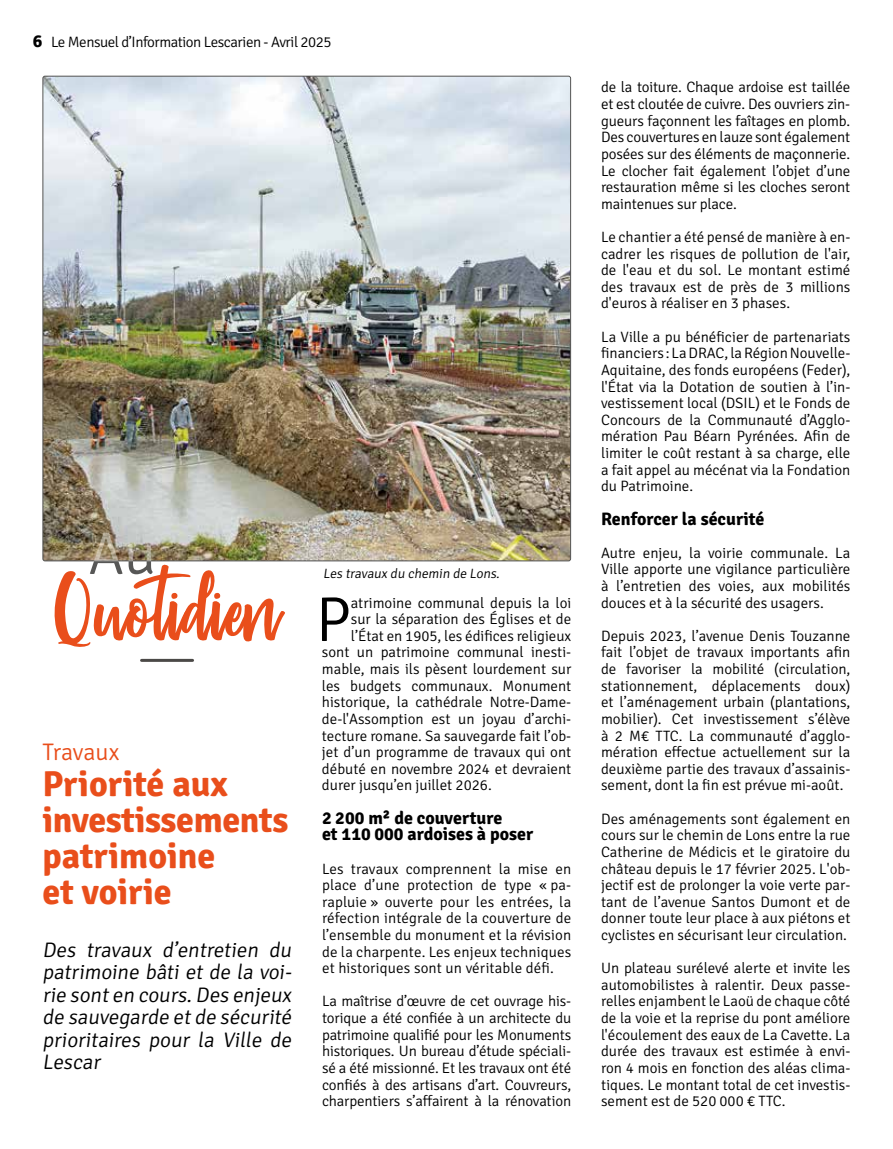
<style>
.page{position:relative;width:893px;height:1149px;background:#fff}
.page>*{position:absolute;margin:0;border:0;box-sizing:border-box;transform-origin:0 0}
.t1{font:75px "Passengers Script";color:#e94e1b}
.t2{font:300 63.15px "Signika";color:#000}
.t3{font:300 60px "Signika";color:#575756}
.t4{font:700 36px/36px "Signika";letter-spacing:-.005em;color:#e94e1b}
.t5{font:300 24px "Signika";letter-spacing:-.005em;color:#e94e1b}
.t6{font:300 21px/22.5px "Signika";color:#000;text-align:justify}
.t7{font:700 18px/16.6px "Signika";color:#000}
.t8{font:300 15px/16.6px "Signika";color:#000;text-align:justify}
.t9{font:300 15px "Signika";letter-spacing:-.03em;color:#000}
.t10{font:300 13.5px "Signika";color:#000}
</style>
<div class="page">
<img style="left:43px;top:76px;width:528px;height:483px">
<hr style="left:142px;top:658px;width:51px;height:3px;background:#4b4947">
<p class="t7" style="left:33px;top:31px;width:11px">6</p>
<p class="t9" style="left:51px;top:31px;width:282px">Le Mensuel d’Information Lescarien - Avril 2025</p>
<h3 class="t3" style="left:88px;top:510px;width:70px">Au</h3>
<h1 class="t1" style="left:55px;top:562px;width:226px">Quotidien</h1>
<h3 class="t5" style="left:43px;top:734px;width:78px">Travaux</h3>
<h3 class="t4" style="left:43px;top:763px;width:247px">Priorité aux investissements patrimoine<br>et voirie</h3>
<h3 class="t6" style="left:43px;top:936px;width:254px">Des travaux d’entretien du patrimoine bâti et de la voi&shy;rie sonten cours.Des enjeux de sauvegarde etde sécurité prioritaires pour la Ville de Lescar</h3>
<p class="t10" style="left:323px;top:563px;width:180px">Les travaux du chemin de Lons.</p>
<h2 class="t2" style="left:316px;top:574px;width:37px">P</h2>
<p class="t8" style="left:351px;top:593px;width:222px">atrimoine communal depuis la loi</p>
<p class="t8" style="left:351px;top:609px;width:222px">sur la séparation des Églises et de</p>
<p class="t8" style="left:351px;top:626px;width:222px">l’État en 1905, les édifices religieux</p>
<p class="t8" style="left:322px;top:643px;width:251px">sont un patrimoine communal inesti-</p>
<p class="t8" style="left:322px;top:659px;width:251px">mable, mais ils pèsent lourdement sur</p>
<p class="t8" style="left:322px;top:676px;width:251px">les budgets communaux. Monument</p>
<p class="t8" style="left:322px;top:692px;width:251px">historique, la cathédrale Notre-Dame-</p>
<p class="t8" style="left:322px;top:709px;width:251px">de-l'Assomption est un joyau d’archi-</p>
<p class="t8" style="left:322px;top:726px;width:251px">tecture romane. Sa sauvegarde fait l’ob-</p>
<p class="t8" style="left:322px;top:742px;width:251px">jet d’un programme de travaux qui ont</p>
<p class="t8" style="left:322px;top:759px;width:251px">débuté en novembre 2024 et devraient</p>
<p class="t8" style="left:322px;top:775px;width:171px">durer jusqu’en juillet 2026.</p>
<p class="t7" style="left:322px;top:807px;width:213px">2 200 m² de couverture<br>et 110 000 ardoises à poser</p>
<p class="t8" style="left:322px;top:858px;width:251px">Les travaux comprennent la mise en place d’une protection de type « pa&shy;rapluie » ouverte pour les entrées, la réfection intégrale de la couverture de l’ensemble du monument et la révision de la charpente. Les enjeux techniques et historiques sont un véritable défi.</p>
<p class="t8" style="left:322px;top:991px;width:251px">La maîtrise d’œuvre de cet ouvrage his&shy;torique a été confiée à un architecte du patrimoine qualifié pour les Monuments historiques. Un bureau d’étude spéciali&shy;sé a été missionné. Et les travaux ont été confiés à des artisans d’art. Couvreurs, charpentiers s’affairent à la rénovation</p>
<p class="t8" style="left:601px;top:78px;width:251px">de la toiture. Chaque ardoise est taillée et est cloutée de cuivre. Des ouvriers zin&shy;gueurs façonnent les faîtages en plomb.<br>Des couvertures en lauze sont également posées sur des éléments de maçonnerie.<br>Le clocher fait également l’objet d’une restauration même si les cloches seront maintenues sur place.</p>
<p class="t8" style="left:601px;top:227px;width:251px">Le chantier a été pensé de manière à en&shy;cadrer les risques de pollution de l'air, de l'eau et du sol. Le montant estimé des travaux est de près de 3 millions d'euros à réaliser en 3 phases.</p>
<p class="t8" style="left:601px;top:327px;width:251px">La Ville a pu bénéficier de partenariats financiers : La DRAC, la Région Nouvelle-Aquitaine, des fonds européens (Feder), l'État via la Dotation de soutien à l’in&shy;vestissement local (DSIL) et le Fonds de Concours de la Communauté d’Agglo&shy;mération Pau Béarn Pyrénées. Afin de limiter le coût restant à sa charge, elle a fait appel au mécénat via la Fondation du Patrimoine.</p>
<p class="t7" style="left:601px;top:509px;width:165px">Renforcer la sécurité</p>
<p class="t8" style="left:601px;top:543px;width:251px">Autre enjeu, la voirie communale. La Ville apporte une vigilance particulière à l’entretien des voies, aux mobilités douces et à la sécurité des usagers.</p>
<p class="t8" style="left:601px;top:626px;width:251px">Depuis 2023, l’avenue Denis Touzanne fait l’objet de travaux importants afin de favoriser la mobilité (circulation, stationnement, déplacements doux) et l’aménagement urbain (plantations, mobilier). Cet investissement s’élève à 2 M€ TTC. La communauté d’agglo&shy;mération effectue actuellement sur la deuxième partie des travaux d’assainis&shy;sement, dont la fin est prévue mi-août.</p>
<p class="t8" style="left:601px;top:809px;width:251px">Des aménagements sont également en cours sur le chemin de Lons entre la rue Catherine de Médicis et le giratoire du château depuis le 17 février 2025. L'ob&shy;jectif est de prolonger la voie verte par&shy;tant de l’avenue Santos Dumont et de donner toute leur place à aux piétons et cyclistes en sécurisant leur circulation.</p>
<p class="t8" style="left:601px;top:958px;width:251px">Un plateau surélevé alerte et invite les automobilistes à ralentir. Deux passe&shy;relles enjambent le Laoü de chaque côté de la voie et la reprise du pont améliore l'écoulement des eaux de La Cavette. La durée des travaux est estimée à envi&shy;ron 4 mois en fonction des aléas clima&shy;tiques. Le montant total de cet investis&shy;sement est de 520 000 € TTC.</p>
</div>
